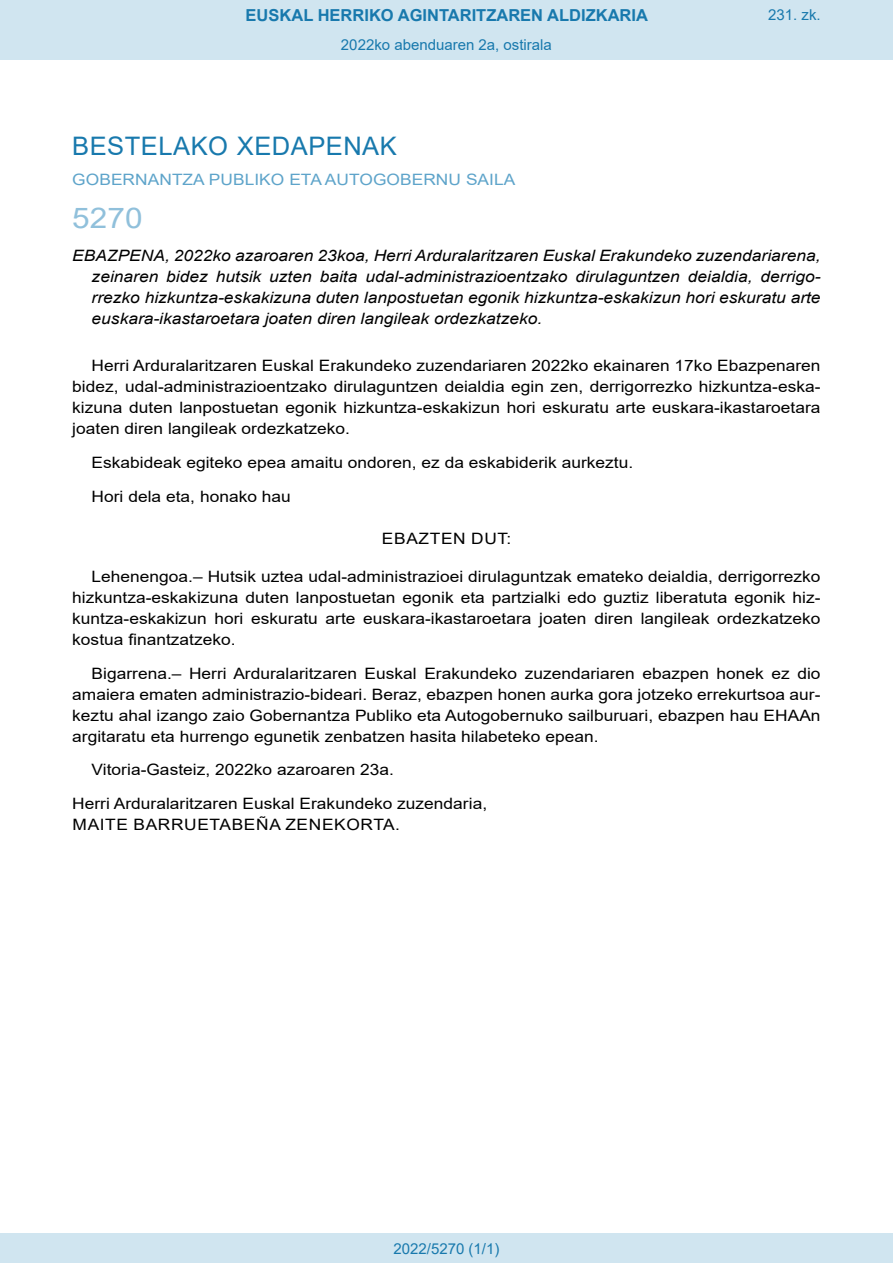
<style>
.page{position:relative;width:893px;height:1263px;background:#fff}
.page>*{position:absolute;margin:0;border:0;box-sizing:border-box;transform-origin:0 0}
.BOPVOrden{font:28.5px "Arial";color:#90c0db;scale:1.11 1}
.BOPVSeccion{font:25.5px "Arial";letter-spacing:.02em;color:#1879ad}
.t1{font:700 16.5px "Arial";color:#1879ad}
.BOPVDetalle{font:15.6px/21px "Arial";color:#000;text-align:justify;scale:1.11 1}
.BOPVTitulo{font:italic 15.6px/21px "Arial";color:#000;text-align:justify;scale:1.11 1}
.BOPVFirmaPuesto{font:15.6px "Arial";color:#000;scale:1.11 1}
.BOPVOrganismo{font:15.6px "Arial";letter-spacing:.005em;color:#5ea4ca;scale:1.11 1}
.BOPVFirmaLugFec{font:15.6px "Arial";color:#000;scale:1.11 1}
.BOPVFirmaNombre{font:15.6px "Arial";letter-spacing:.035em;color:#000;scale:1.11 1}
.BOPVClave{font:15.6px "Arial";letter-spacing:.035em;color:#000;scale:1.11 1}
.Paginacion_Centro{font:15px "Arial";color:#1879ad}
</style>
<div class="page">
<div style="left:0;top:0;width:893px;height:60px;background:#d0e5f0"></div>
<div style="left:0;top:1233px;width:893px;height:30px;background:#d0e5f0"></div>
<p class="t1" style="left:246px;top:3px;width:404px">EUSKAL HERRIKO AGINTARITZAREN ALDIZKARIA</p>
<p class="Paginacion_Centro" style="left:341px;top:35px;width:212px">2022ko abenduaren 2a, ostirala</p>
<p class="Paginacion_Centro" style="left:768px;top:5px;width:54px">231. zk.</p>
<p class="BOPVSeccion" style="left:72px;top:128px;width:326px">BESTELAKO XEDAPENAK</p>
<p class="BOPVOrganismo" style="left:72px;top:169px;width:401px">GOBERNANTZA PUBLIKO ETA AUTOGOBERNU SAILA</p>
<p class="BOPVOrden" style="left:72px;top:198px;width:65px">5270</p>
<p class="BOPVTitulo" style="left:92px;top:246px;width:658px;text-indent:-19px">EBAZPENA, 2022ko azaroaren 23koa, Herri Arduralaritzaren Euskal Erakundeko zuzendariarena, zeinaren bidez hutsik uzten baita udal-administrazioentzako dirulaguntzen deialdia, derrigo&shy;rrezko hizkuntza-eskakizuna duten lanpostuetan egonik hizkuntza-eskakizun hori eskuratu arte euskara-ikastaroetara joaten diren langileak ordezkatzeko.</p>
<p class="BOPVDetalle" style="left:72px;top:355px;width:676px;text-indent:19px">Herri Arduralaritzaren Euskal Erakundeko zuzendariaren 2022ko ekainaren 17ko Ebazpenaren bidez, udal-administrazioentzako dirulaguntzen deialdia egin zen, derrigorrezko hizkuntza-eska&shy;kizuna duten lanpostuetan egonik hizkuntza-eskakizun hori eskuratu arte euskara-ikastaroetara joaten diren langileak ordezkatzeko.</p>
<p class="BOPVDetalle" style="left:92px;top:452px;width:489px">Eskabideak egiteko epea amaitu ondoren, ez da eskabiderik aurkeztu.</p>
<p class="BOPVDetalle" style="left:92px;top:485px;width:181px">Hori dela eta, honako hau</p>
<p class="BOPVClave" style="left:382px;top:528px;width:118px">EBAZTEN DUT:</p>
<p class="BOPVDetalle" style="left:72px;top:566px;width:676px;text-indent:19px">Lehenengoa.– Hutsik uztea udal-administrazioei dirulaguntzak emateko deialdia, derrigorrezko hizkuntza-eskakizuna duten lanpostuetan egonik eta partzialki edo guztiz liberatuta egonik hiz&shy;kuntza-eskakizun hori eskuratu arte euskara-ikastaroetara joaten diren langileak ordezkatzeko kostua finantzatzeko.</p>
<p class="BOPVDetalle" style="left:72px;top:662px;width:676px;text-indent:19px">Bigarrena.– Herri Arduralaritzaren Euskal Erakundeko zuzendariaren ebazpen honek ez dio amaiera ematen administrazio-bideari. Beraz, ebazpen honen aurka gora jotzeko errekurtsoa aur&shy;keztu ahal izango zaio Gobernantza Publiko eta Autogobernuko sailburuari, ebazpen hau EHAAn argitaratu eta hurrengo egunetik zenbatzen hasita hilabeteko epean.</p>
<p class="BOPVFirmaLugFec" style="left:92px;top:759px;width:274px">Vitoria-Gasteiz, 2022ko azaroaren 23a.</p>
<p class="BOPVFirmaPuesto" style="left:72px;top:793px;width:375px">Herri Arduralaritzaren Euskal Erakundeko zuzendaria,</p>
<p class="BOPVFirmaNombre" style="left:73px;top:814px;width:296px">MAITE BARRUETABEÑA ZENEKORTA.</p>
<p class="Paginacion_Centro" style="left:393px;top:1238px;width:107px">2022/5270 (1/1)</p>
</div>
